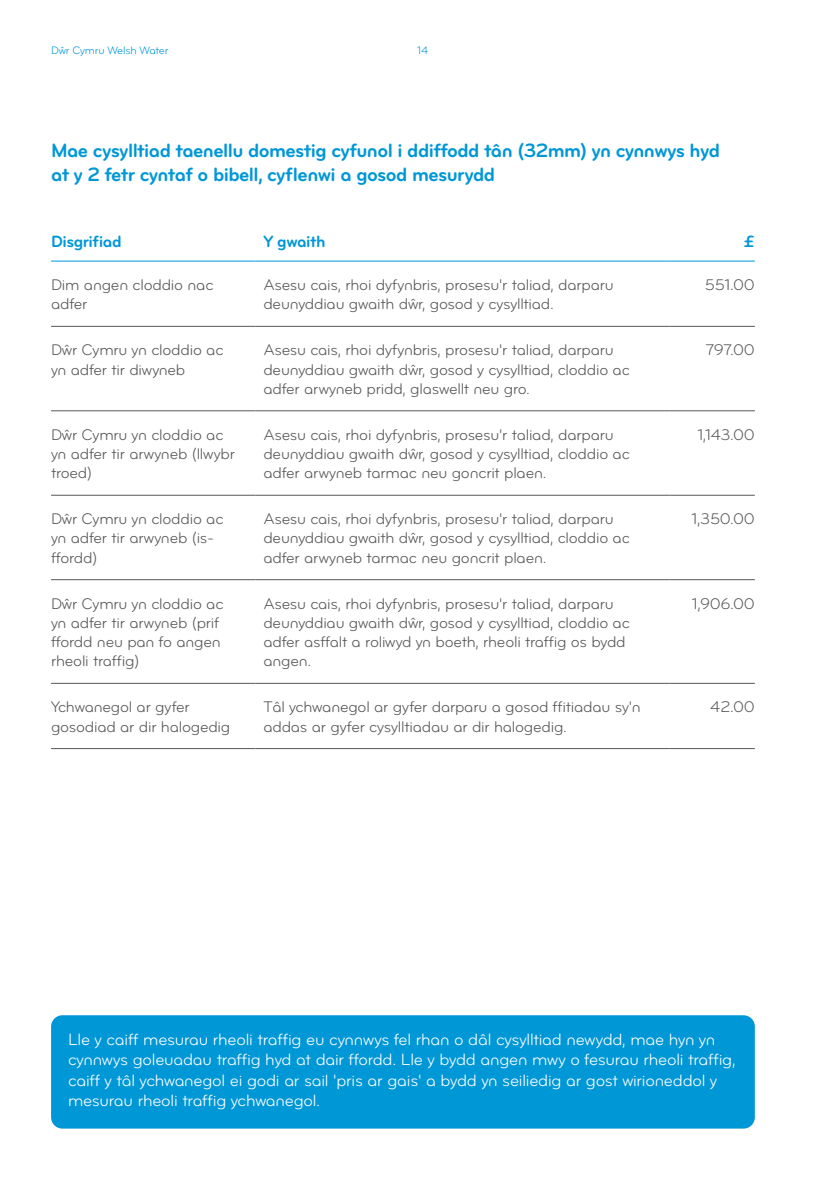
<style>
.page{position:relative;width:840px;height:1191px;background:#fff}
.page>*{position:absolute;margin:0;border:0;box-sizing:border-box;transform-origin:0 0}
.t1{font:20px/24px "Bryant Pro Bold Alternate";letter-spacing:-.03em;color:#0097d7}
.t2{font:17px/20.4px "Bryant Pro Regular Alternate";letter-spacing:-.015em;color:#fff}
.t3{font:17px "Bryant Pro Bold Alternate";letter-spacing:-.03em;color:#0097d7}
.t4{font:16px/19.2px "Bryant Pro Regular Alternate";letter-spacing:-.015em;color:#575756}
.t5{font:11.2px "Bryant Pro Regular Alternate";letter-spacing:-.015em;color:#0097d7}
</style>
<div class="page">
<hr style="left:51px;top:326px;width:204px;height:1px;background:#575756">
<hr style="left:255px;top:326px;width:414px;height:1px;background:#575756">
<hr style="left:669px;top:326px;width:85px;height:1px;background:#575756">
<hr style="left:51px;top:410px;width:204px;height:1px;background:#575756">
<hr style="left:255px;top:410px;width:414px;height:1px;background:#575756">
<hr style="left:669px;top:410px;width:85px;height:1px;background:#575756">
<hr style="left:51px;top:495px;width:204px;height:1px;background:#575756">
<hr style="left:255px;top:495px;width:414px;height:1px;background:#575756">
<hr style="left:669px;top:495px;width:85px;height:1px;background:#575756">
<hr style="left:51px;top:579px;width:204px;height:1px;background:#575756">
<hr style="left:255px;top:579px;width:414px;height:1px;background:#575756">
<hr style="left:669px;top:579px;width:85px;height:1px;background:#575756">
<hr style="left:51px;top:683px;width:204px;height:1px;background:#575756">
<hr style="left:255px;top:683px;width:414px;height:1px;background:#575756">
<hr style="left:669px;top:683px;width:85px;height:1px;background:#575756">
<hr style="left:51px;top:748px;width:204px;height:1px;background:#575756">
<hr style="left:255px;top:748px;width:414px;height:1px;background:#575756">
<hr style="left:669px;top:748px;width:85px;height:1px;background:#575756">
<hr style="left:51px;top:261px;width:204px;height:1px;background:#0097d7">
<hr style="left:255px;top:261px;width:414px;height:1px;background:#0097d7">
<hr style="left:669px;top:261px;width:85px;height:1px;background:#0097d7">
<div style="left:51px;top:1015px;width:703px;height:113px;background:#0097d7;border-radius:11px"></div>
<p class="t5" style="left:51px;top:43px;width:119px">Dŵr Cymru Welsh Water</p>
<p class="t5" style="left:417px;top:43px;width:13px">14</p>
<p class="t1" style="left:51px;top:138px;width:670px">Mae cysylltiad taenellu domestig cyfunol i ddiffodd tân (32mm) yn cynnwys hyd at y 2 fetr cyntaf o bibell, cyflenwi a gosod mesurydd</p>
<p class="t3" style="left:51px;top:231px;width:72px">Disgrifiad</p>
<p class="t3" style="left:263px;top:231px;width:64px">Y gwaith</p>
<p class="t3" style="left:743px;top:231px;width:13px">£</p>
<p class="t4" style="left:51px;top:275px;width:164px">Dim angen cloddio nac adfer</p>
<p class="t4" style="left:263px;top:275px;width:351px">Asesu cais, rhoi dyfynbris, prosesu'r taliad, darparu deunyddiau gwaith dŵr, gosod y cysylltiad.</p>
<p class="t4" style="left:704px;top:275px;width:52px">551.00</p>
<p class="t4" style="left:51px;top:340px;width:174px">Dŵr Cymru yn cloddio ac yn adfer tir diwyneb</p>
<p class="t4" style="left:263px;top:340px;width:367px">Asesu cais, rhoi dyfynbris, prosesu'r taliad, darparu deunyddiau gwaith dŵr, gosod y cysylltiad, cloddio ac adfer arwyneb pridd, glaswellt neu gro.</p>
<p class="t4" style="left:705px;top:340px;width:51px">797.00</p>
<p class="t4" style="left:51px;top:425px;width:185px">Dŵr Cymru yn cloddio ac yn adfer tir arwyneb (llwybr troed)</p>
<p class="t4" style="left:263px;top:425px;width:367px">Asesu cais, rhoi dyfynbris, prosesu'r taliad, darparu deunyddiau gwaith dŵr, gosod y cysylltiad, cloddio ac adfer arwyneb tarmac neu goncrit plaen.</p>
<p class="t4" style="left:697px;top:425px;width:59px">1,143.00</p>
<p class="t4" style="left:51px;top:509px;width:174px">Dŵr Cymru yn cloddio ac yn adfer tir arwyneb (is&shy;ffordd)</p>
<p class="t4" style="left:263px;top:509px;width:367px">Asesu cais, rhoi dyfynbris, prosesu'r taliad, darparu deunyddiau gwaith dŵr, gosod y cysylltiad, cloddio ac adfer arwyneb tarmac neu goncrit plaen.</p>
<p class="t4" style="left:691px;top:509px;width:65px">1,350.00</p>
<p class="t4" style="left:51px;top:594px;width:174px">Dŵr Cymru yn cloddio ac yn adfer tir arwyneb (prif ffordd neu pan fo angen rheoli traffig)</p>
<p class="t4" style="left:263px;top:594px;width:368px">Asesu cais, rhoi dyfynbris, prosesu'r taliad, darparu deunyddiau gwaith dŵr, gosod y cysylltiad, cloddio ac adfer asffalt a roliwyd yn boeth, rheoli traffig os bydd angen.</p>
<p class="t4" style="left:691px;top:594px;width:64px">1,906.00</p>
<p class="t4" style="left:51px;top:697px;width:181px">Ychwanegol ar gyfer gosodiad ar dir halogedig</p>
<p class="t4" style="left:263px;top:697px;width:378px">Tâl ychwanegol ar gyfer darparu a gosod ffitiadau sy'n addas ar gyfer cysylltiadau ar dir halogedig.</p>
<p class="t4" style="left:709px;top:697px;width:46px">42.00</p>
<p class="t2" style="left:68px;top:1029px;width:668px">Lle y caiff mesurau rheoli traffig eu cynnwys fel rhan o dâl cysylltiad newydd, mae hyn yn cynnwys goleuadau traffig hyd at dair ffordd. Lle y bydd angen mwy o fesurau rheoli traffig, caiff y tâl ychwanegol ei godi ar sail 'pris ar gais' a bydd yn seiliedig ar gost wirioneddol y mesurau rheoli traffig ychwanegol.</p>
</div>
